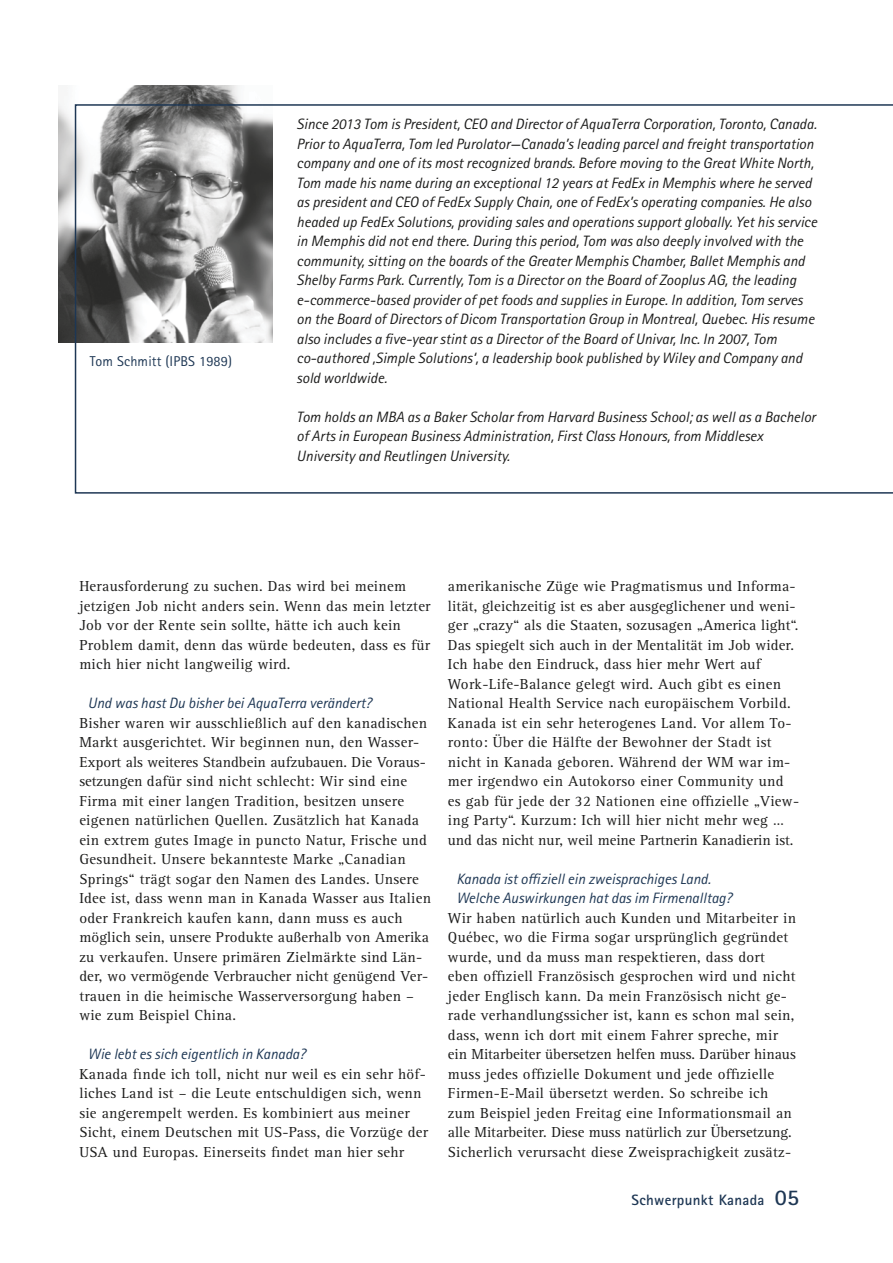
<style>
.page{position:relative;width:893px;height:1263px;background:#fff}
.page>*{position:absolute;margin:0;border:0;box-sizing:border-box;transform-origin:0 0}
.t1{font:15px/19.5px "Rotis Serif Pro";letter-spacing:.02em;color:#1c1c1b}
.t2{font:italic 15px/19.5px "Rotis Sans Serif Pro";color:#1c1c1b}
.t3{font:italic 15px/19.5px "Rotis Sans Serif Pro";color:#1e3754}
.t4{font:700 15px "Rotis Sans Serif Pro";letter-spacing:.02em;color:#1e3754}
.t5{font:14.25px "Rotis Sans Serif Pro";letter-spacing:.01em;color:#1e3754}
.s1{font-size:22.5px}
</style>
<div class="page">
<img style="left:58px;top:85px;width:182px;height:258px">
<svg style="left:75px;top:104px;width:818px;height:390px"></svg>
<p class="t5" style="left:90px;top:352px;width:144px">Tom Schmitt (IPBS 1989)</p>
<p class="t2" style="left:297px;top:114px;width:522px">Since 2013 Tom is President, CEO and Director of AquaTerra Corporation, Toronto, Canada.<br>Prior to AquaTerra, Tom led Purolator—Canada’s leading parcel and freight transportation company and one of its most recognized brands. Before moving to the Great White North, Tom made his name during an exceptional 12 years at FedEx in Memphis where he served as president and CEO of FedEx Supply Chain, one of FedEx’s operating companies. He also headed up FedEx Solutions, providing sales and operations support globally. Yet his service in Memphis did not end there. During this period, Tom was also deeply involved with the community, sitting on the boards of the Greater Memphis Chamber, Ballet Memphis and Shelby Farms Park. Currently, Tom is a Director on the Board of Zooplus AG, the leading e-commerce-based provider of pet foods and supplies in Europe. In addition, Tom serves on the Board of Directors of Dicom Transportation Group in Montreal, Quebec. His resume also includes a five-year stint as a Director of the Board of Univar, Inc. In 2007, Tom co-authored ‚Simple Solutions‘, a leadership book published by Wiley and Company and sold worldwide.</p>
<p class="t2" style="left:297px;top:407px;width:521px">Tom holds an MBA as a Baker Scholar from Harvard Business School; as well as a Bachelor of Arts in European Business Administration, First Class Honours, from Middlesex<br>University and Reutlingen University.</p>
<p class="t1" style="left:79px;top:577px;width:353px">Herausforderung zu suchen. Das wird bei meinem jetzigen Job nicht anders sein. Wenn das mein letzter Job vor der Rente sein sollte, hätte ich auch kein Problem damit, denn das würde bedeuten, dass es für mich hier nicht langweilig wird.</p>
<p class="t3" style="left:88px;top:693px;width:285px">Und was hast Du bisher bei AquaTerra verändert?</p>
<p class="t1" style="left:79px;top:713px;width:353px">Bisher waren wir ausschließlich auf den kanadischen Markt ausgerichtet. Wir beginnen nun, den Wasser-Export als weiteres Standbein aufzubauen. Die Voraus&shy;setzungen dafür sind nicht schlecht: Wir sind eine Firma mit einer langen Tradition, besitzen unsere eigenen natürlichen Quellen. Zusätzlich hat Kanada ein extrem gutes Image in puncto Natur, Frische und Gesundheit. Unsere bekannteste Marke „Canadian Springs“ trägt sogar den Namen des Landes. Unsere Idee ist, dass wenn man in Kanada Wasser aus Italien oder Frankreich kaufen kann, dann muss es auch möglich sein, unsere Produkte außerhalb von Amerika zu verkaufen. Unsere primären Zielmärkte sind Län&shy;der, wo vermögende Verbraucher nicht genügend Ver&shy;trauen in die heimische Wasserversorgung haben – wie zum Beispiel China.</p>
<p class="t3" style="left:88px;top:1044px;width:219px">Wie lebt es sich eigentlich in Kanada?</p>
<p class="t1" style="left:79px;top:1064px;width:350px">Kanada finde ich toll, nicht nur weil es ein sehr höf&shy;liches Land ist – die Leute entschuldigen sich, wenn sie angerempelt werden. Es kombiniert aus meiner Sicht, einem Deutschen mit US-Pass, die Vorzüge der USA und Europas. Einerseits findet man hier sehr</p>
<p class="t1" style="left:448px;top:577px;width:353px">amerikanische Züge wie Pragmatismus und Informa&shy;lität, gleichzeitig ist es aber ausgeglichener und weni&shy;ger „crazy“ als die Staaten, sozusagen „America light“.<br>Das spiegelt sich auch in der Mentalität im Job wider.<br>Ich habe den Eindruck, dass hier mehr Wert auf Work-Life-Balance gelegt wird. Auch gibt es einen National Health Service nach europäischem Vorbild.<br>Kanada ist ein sehr heterogenes Land. Vor allem To&shy;ronto: Über die Hälfte der Bewohner der Stadt ist nicht in Kanada geboren. Während der WM war im&shy;mer irgendwo ein Autokorso einer Community und es gab für jede der 32 Nationen eine offizielle „View&shy;ing Party“. Kurzum: Ich will hier nicht mehr weg … und das nicht nur, weil meine Partnerin Kanadierin ist.</p>
<p class="t3" style="left:456px;top:869px;width:277px">Kanada ist offiziell ein zweisprachiges Land.<br>Welche Auswirkungen hat das im Firmenalltag?</p>
<p class="t1" style="left:448px;top:908px;width:350px">Wir haben natürlich auch Kunden und Mitarbeiter in Québec, wo die Firma sogar ursprünglich gegründet wurde, und da muss man respektieren, dass dort eben offiziell Französisch gesprochen wird und nicht jeder Englisch kann. Da mein Französisch nicht ge&shy;rade verhandlungssicher ist, kann es schon mal sein, dass, wenn ich dort mit einem Fahrer spreche, mir ein Mitarbeiter übersetzen helfen muss. Darüber hinaus muss jedes offizielle Dokument und jede offizielle Firmen-E-Mail übersetzt werden. So schreibe ich zum Beispiel jeden Freitag eine Informationsmail an alle Mitarbeiter. Diese muss natürlich zur Übersetzung.<br>Sicherlich verursacht diese Zweisprachigkeit zusätz-</p>
<p class="t4" style="left:631px;top:1190px;width:169px">Schwerpunkt Kanada <span class="s1">05</span></p>
</div>
